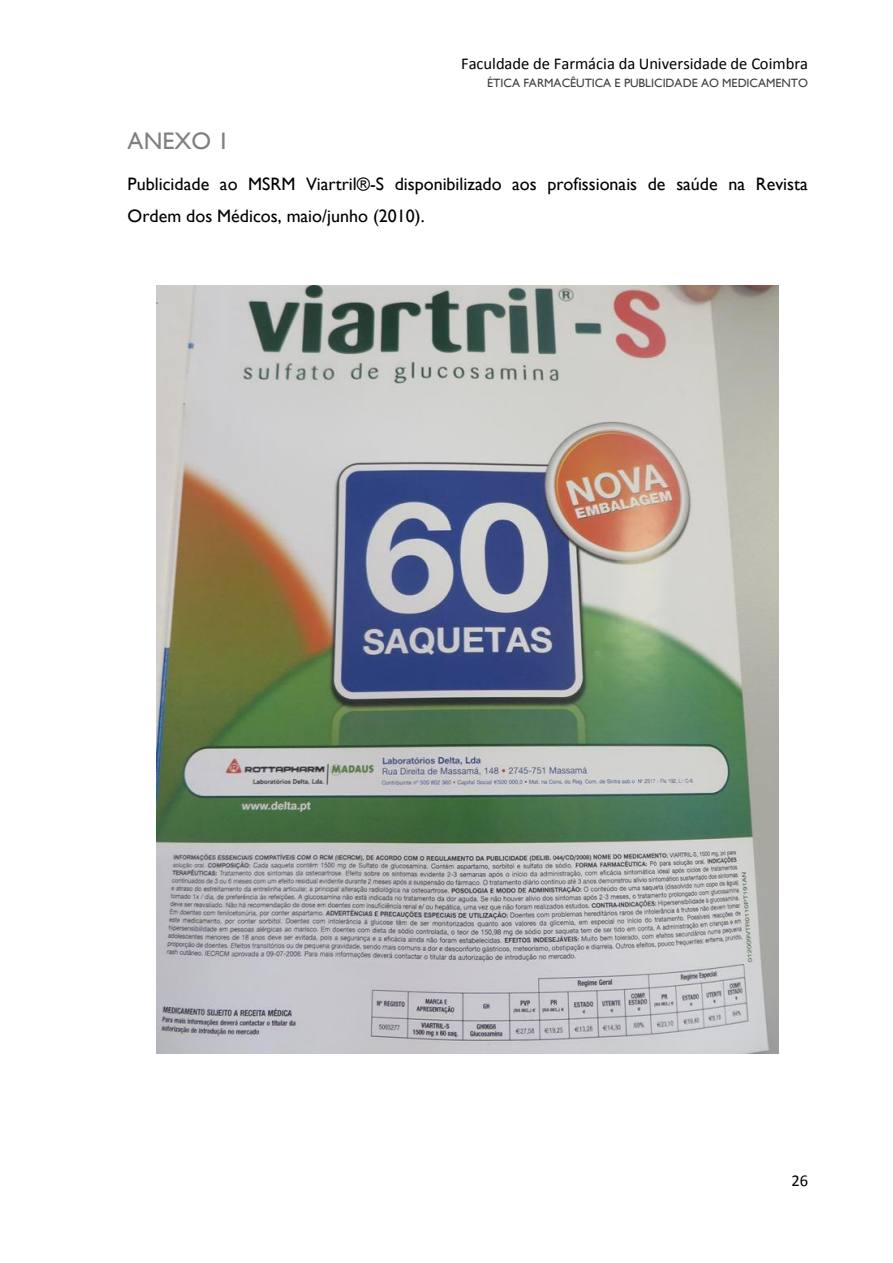
<style>
.page{position:relative;width:893px;height:1263px;background:#fff}
.page>*{position:absolute;margin:0;border:0;box-sizing:border-box;transform-origin:0 0}
.t1{font:24px "Gill Sans MT";color:#808080}
.t2{font:18px/31.5px "Gill Sans MT";color:#000}
.t3{font:16.5px "Calibri";color:#000}
.t4{font:12px "Gill Sans MT";letter-spacing:-.005em;color:#404040}
</style>
<div class="page">
<img style="left:157px;top:286px;width:622px;height:768px">
<p class="t3" style="left:461px;top:56px;width:348px">Faculdade de Farmácia da Universidade de Coimbra</p>
<p class="t4" style="left:487px;top:76px;width:322px">ÉTICA FARMACÊUTICA E PUBLICIDADE AO MEDICAMENTO</p>
<p class="t1" style="left:128px;top:127px;width:103px">ANEXO 1</p>
<p class="t2" style="left:128px;top:168px;width:682px">Publicidade ao MSRM Viartril®-S disponibilizado aos profissionais de saúde na Revista<br>Ordem dos Médicos, maio/junho (2010).</p>
<p class="t3" style="left:791px;top:1174px;width:18px">26</p>
</div>
